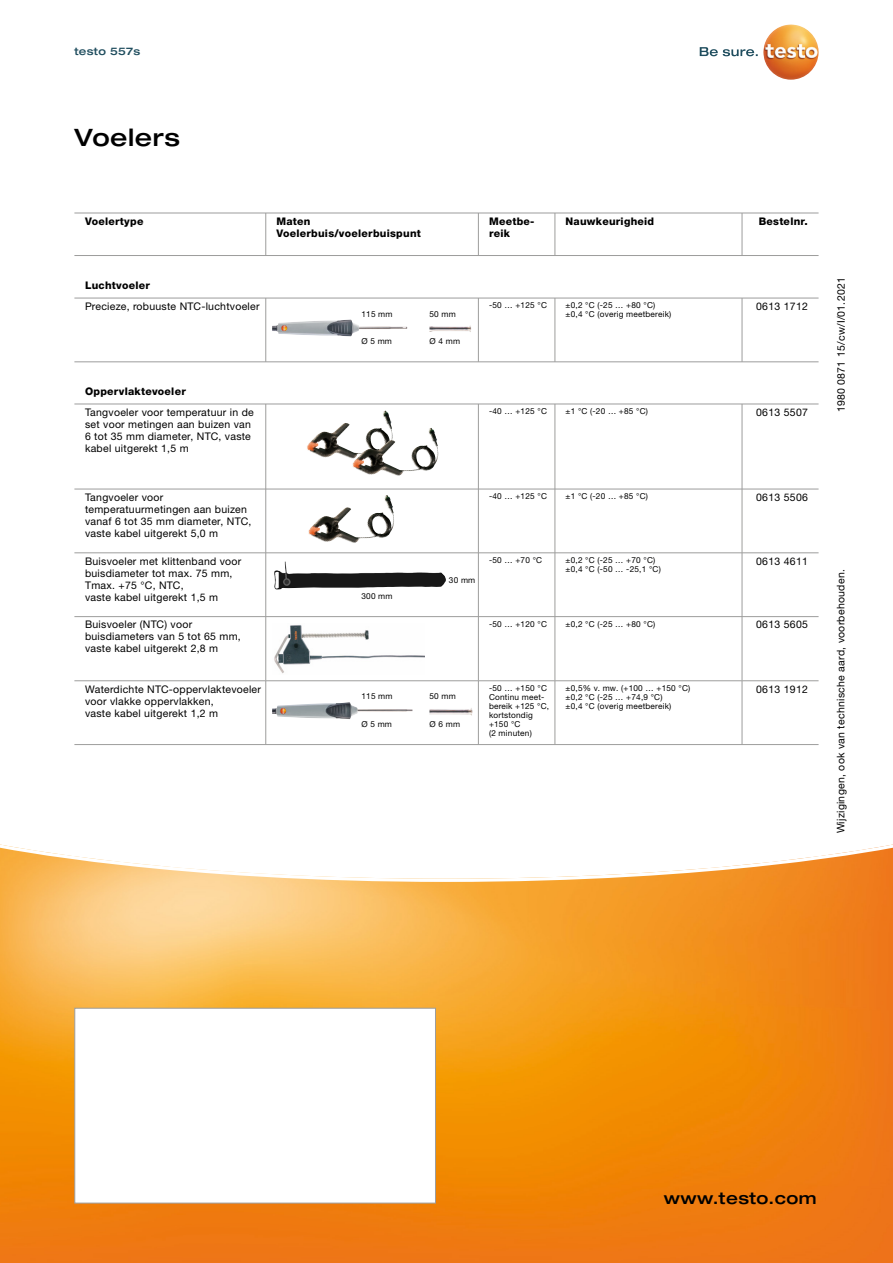
<style>
.page{position:relative;width:893px;height:1263px;background:#fff}
.page>*{position:absolute;margin:0;border:0;box-sizing:border-box;transform-origin:0 0}
.t1{font:500 expanded 24px "Helvetica Neue LTW1 G";letter-spacing:.025em;color:#000}
.t2{font:500 expanded 16.5px "Helvetica Neue LTW1 G";letter-spacing:.025em;color:#000}
.t3{font:10.5px/12px "Helvetica Neue LTW1 G";letter-spacing:.025em;color:#000}
.t4{font:800 10.5px/12px "Helvetica Neue LTW1 G";letter-spacing:.025em;color:#000}
.t5{font:500 expanded 10.5px "Helvetica Neue LTW1 G";letter-spacing:.025em;color:#1f4d5e}
.t6{font:8.25px/9px "Helvetica Neue LTW1 G";letter-spacing:.025em;color:#000}
</style>
<div class="page">
<svg style="left:0;top:844px;width:893px;height:419px;background:#f49d36"></svg>
<svg style="left:700px;top:47px;width:58px;height:9px"></svg>
<img style="left:763px;top:24px;width:56px;height:56px;border-radius:28px">
<img style="left:307px;top:411px;width:85px;height:44px">
<img style="left:352px;top:428px;width:85px;height:44px">
<img style="left:274px;top:562px;width:172px;height:28px">
<img style="left:272px;top:702px;width:140px;height:17px">
<img style="left:274px;top:625px;width:150px;height:49px">
<img style="left:429px;top:708px;width:44px;height:8px">
<img style="left:272px;top:320px;width:135px;height:16px">
<img style="left:429px;top:325px;width:42px;height:7px">
<img style="left:308px;top:495px;width:85px;height:44px">
<div style="left:74px;top:1008px;width:362px;height:195px;background:#fff;border:1px solid #9d9d9c"></div>
<hr style="left:74px;top:255px;width:745px;height:1px;background:#9d9d9c">
<hr style="left:74px;top:361px;width:745px;height:1px;background:#9d9d9c">
<hr style="left:74px;top:213px;width:745px;height:1px;background:#9d9d9c">
<hr style="left:74px;top:404px;width:745px;height:1px;background:#9d9d9c">
<hr style="left:74px;top:489px;width:745px;height:1px;background:#9d9d9c">
<hr style="left:74px;top:680px;width:745px;height:1px;background:#9d9d9c">
<hr style="left:74px;top:616px;width:745px;height:1px;background:#9d9d9c">
<hr style="left:74px;top:744px;width:745px;height:1px;background:#9d9d9c">
<hr style="left:265px;top:213px;width:1px;height:42px;background:#9d9d9c">
<hr style="left:265px;top:404px;width:1px;height:85px;background:#9d9d9c">
<hr style="left:265px;top:553px;width:1px;height:64px;background:#9d9d9c">
<hr style="left:265px;top:681px;width:1px;height:63px;background:#9d9d9c">
<hr style="left:265px;top:617px;width:1px;height:63px;background:#9d9d9c">
<hr style="left:478px;top:213px;width:1px;height:42px;background:#9d9d9c">
<hr style="left:478px;top:404px;width:1px;height:85px;background:#9d9d9c">
<hr style="left:478px;top:553px;width:1px;height:64px;background:#9d9d9c">
<hr style="left:478px;top:681px;width:1px;height:63px;background:#9d9d9c">
<hr style="left:478px;top:617px;width:1px;height:63px;background:#9d9d9c">
<hr style="left:555px;top:213px;width:1px;height:42px;background:#9d9d9c">
<hr style="left:555px;top:404px;width:1px;height:85px;background:#9d9d9c">
<hr style="left:555px;top:553px;width:1px;height:64px;background:#9d9d9c">
<hr style="left:555px;top:681px;width:1px;height:63px;background:#9d9d9c">
<hr style="left:555px;top:617px;width:1px;height:63px;background:#9d9d9c">
<hr style="left:742px;top:213px;width:1px;height:42px;background:#9d9d9c">
<hr style="left:742px;top:404px;width:1px;height:85px;background:#9d9d9c">
<hr style="left:742px;top:553px;width:1px;height:64px;background:#9d9d9c">
<hr style="left:742px;top:681px;width:1px;height:63px;background:#9d9d9c">
<hr style="left:742px;top:617px;width:1px;height:63px;background:#9d9d9c">
<hr style="left:74px;top:298px;width:745px;height:1px;background:#9d9d9c">
<hr style="left:265px;top:298px;width:1px;height:64px;background:#9d9d9c">
<hr style="left:478px;top:298px;width:1px;height:64px;background:#9d9d9c">
<hr style="left:555px;top:298px;width:1px;height:64px;background:#9d9d9c">
<hr style="left:742px;top:298px;width:1px;height:64px;background:#9d9d9c">
<hr style="left:265px;top:489px;width:1px;height:64px;background:#9d9d9c">
<hr style="left:478px;top:489px;width:1px;height:64px;background:#9d9d9c">
<hr style="left:555px;top:489px;width:1px;height:64px;background:#9d9d9c">
<hr style="left:742px;top:489px;width:1px;height:64px;background:#9d9d9c">
<hr style="left:74px;top:552px;width:745px;height:1px;background:#9d9d9c">
<p class="t5" style="left:74px;top:44px;width:67px">testo 557s</p>
<h1 class="t1" style="left:74px;top:122px;width:107px">Voelers</h1>
<p class="t4" style="left:85px;top:215px;width:60px">Voelertype</p>
<p class="t4" style="left:85px;top:279px;width:67px">Luchtvoeler</p>
<p class="t4" style="left:276px;top:215px;width:146px">Maten<br>Voelerbuis/voelerbuispunt</p>
<p class="t4" style="left:489px;top:215px;width:47px">Meetbe&shy;reik</p>
<p class="t4" style="left:566px;top:215px;width:90px">Nauwkeurigheid</p>
<p class="t4" style="left:759px;top:215px;width:51px">Bestelnr.</p>
<p class="t3" style="left:85px;top:300px;width:176px">Precieze, robuuste NTC-luchtvoeler</p>
<p class="t6" style="left:489px;top:301px;width:59px">-50 … +125 °C</p>
<p class="t6" style="left:566px;top:301px;width:107px">±0,2 °C (-25 … +80 °C) ±0,4 °C (overig meetbereik)</p>
<p class="t3" style="left:756px;top:300px;width:53px">0613 1712</p>
<p class="t6" style="left:361px;top:309px;width:33px">115 mm</p>
<p class="t6" style="left:429px;top:309px;width:28px">50 mm</p>
<p class="t6" style="left:361px;top:337px;width:32px">Ø 5 mm</p>
<p class="t6" style="left:429px;top:337px;width:32px">Ø 4 mm</p>
<p class="t4" style="left:85px;top:385px;width:102px">Oppervlaktevoeler</p>
<p class="t3" style="left:85px;top:406px;width:170px">Tangvoeler voor temperatuur in de set voor metingen aan buizen van<br>6 tot 35 mm diameter, NTC, vaste kabel uitgerekt 1,5 m</p>
<p class="t6" style="left:489px;top:407px;width:59px">-40 … +125 °C</p>
<p class="t6" style="left:566px;top:407px;width:84px">±1 °C (-20 … +85 °C)</p>
<p class="t3" style="left:756px;top:406px;width:53px">0613 5507</p>
<p class="t3" style="left:85px;top:491px;width:168px">Tangvoeler voor temperatuurmetingen aan buizen vanaf 6 tot 35 mm diameter, NTC, vaste kabel uitgerekt 5,0 m</p>
<p class="t6" style="left:489px;top:492px;width:59px">-40 … +125 °C</p>
<p class="t6" style="left:566px;top:492px;width:84px">±1 °C (-20 … +85 °C)</p>
<p class="t3" style="left:756px;top:491px;width:53px">0613 5506</p>
<p class="t3" style="left:85px;top:555px;width:158px">Buisvoeler met klittenband voor buisdiameter tot max. 75 mm,<br>Tmax. +75 °C, NTC,<br>vaste kabel uitgerekt 1,5 m</p>
<p class="t6" style="left:361px;top:592px;width:33px">300 mm</p>
<p class="t6" style="left:449px;top:575px;width:28px">30 mm</p>
<p class="t6" style="left:489px;top:555px;width:55px">-50 … +70 °C</p>
<p class="t6" style="left:566px;top:555px;width:97px">±0,2 °C (-25 … +70 °C) ±0,4 °C (-50 … -25,1 °C)</p>
<p class="t3" style="left:756px;top:555px;width:53px">0613 4611</p>
<p class="t3" style="left:85px;top:618px;width:157px">Buisvoeler (NTC) voor buisdiameters van 5 tot 65 mm, vaste kabel uitgerekt 2,8 m</p>
<p class="t6" style="left:489px;top:619px;width:59px">-50 … +120 °C</p>
<p class="t6" style="left:566px;top:619px;width:91px">±0,2 °C (-25 … +80 °C)</p>
<p class="t3" style="left:756px;top:618px;width:53px">0613 5605</p>
<p class="t3" style="left:85px;top:683px;width:177px">Waterdichte NTC-oppervlaktevoeler voor vlakke oppervlakken,<br>vaste kabel uitgerekt 1,2 m</p>
<p class="t6" style="left:361px;top:692px;width:33px">115 mm</p>
<p class="t6" style="left:429px;top:692px;width:28px">50 mm</p>
<p class="t6" style="left:361px;top:719px;width:32px">Ø 5 mm</p>
<p class="t6" style="left:429px;top:719px;width:32px">Ø 6 mm</p>
<p class="t6" style="left:489px;top:683px;width:62px">-50 … +150 °C<br>Continu meet&shy;bereik +125 °C, kortstondig +150 °C<br>(2 minuten)</p>
<p class="t6" style="left:566px;top:683px;width:126px">±0,5% v. mw. (+100 … +150 °C) ±0,2 °C (-25 … +74,9 °C)<br>±0,4 °C (overig meetbereik)</p>
<p class="t3" style="left:756px;top:683px;width:53px">0613 1912</p>
<p class="t3" style="left:835px;top:412px;width:137px;rotate:-90deg">1980 0871 15/cw/I/01.2021</p>
<p class="t3" style="left:835px;top:367px;width:74px;rotate:-90deg">4/TT I/11.2020</p>
<p class="t3" style="left:835px;top:394px;width:7px;rotate:-90deg">3</p>
<p class="t3" style="left:835px;top:833px;width:266px;rotate:-90deg">Wijzigingen, ook van technische aard, voorbehouden.</p>
<h2 class="t2" style="left:664px;top:1187px;width:154px">www.testo.com</h2>
</div>
